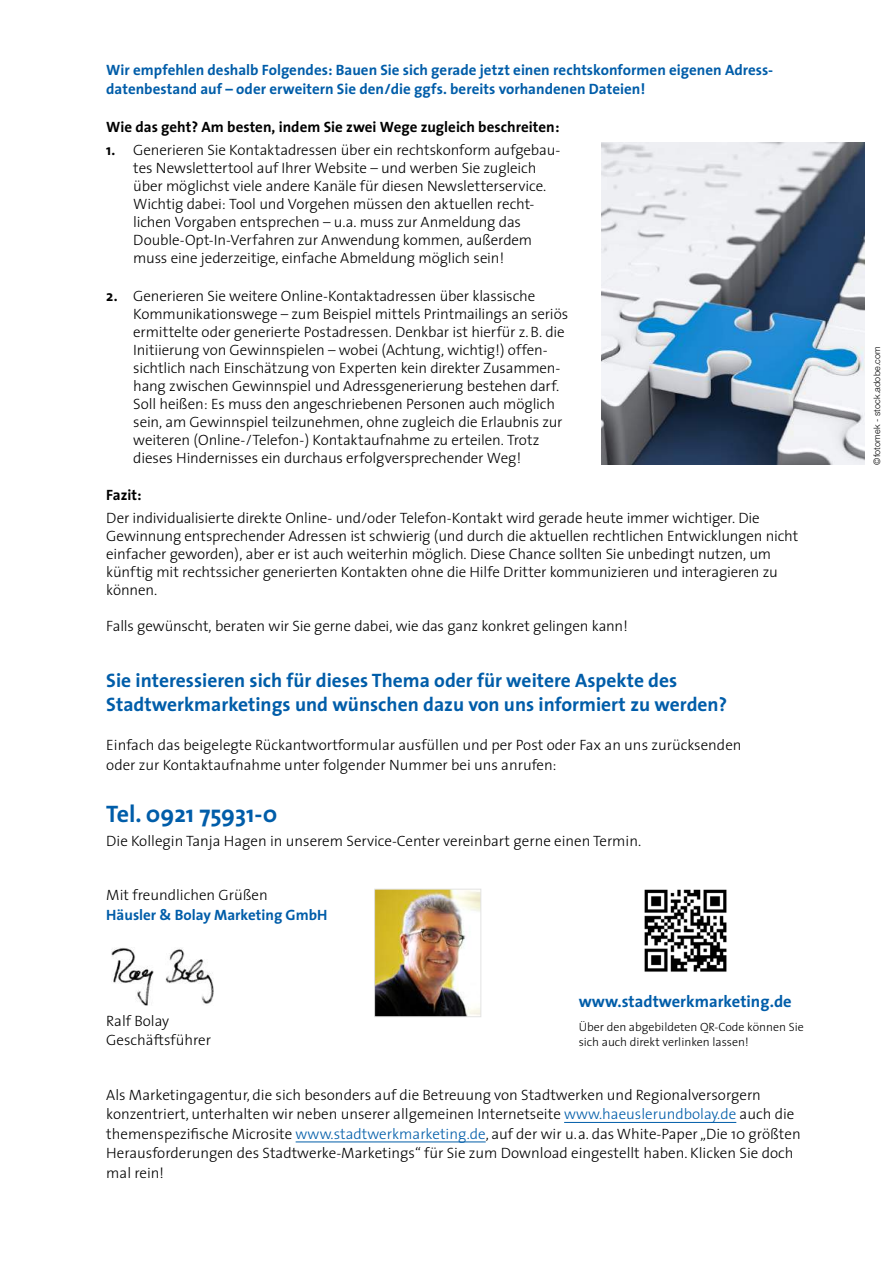
<style>
.page{position:relative;width:893px;height:1263px;background:#fff}
.page>*{position:absolute;margin:0;border:0;box-sizing:border-box;transform-origin:0 0}
.t1{font:700 24px "The Sans";color:#005da9}
.t2{font:700 19.5px/24px "The Sans";color:#005da9}
.t3{font:700 16.5px "The Sans";color:#005da9}
.t4{font:300 15px/18px "The Sans";letter-spacing:-.005em;color:#000}
.t5{font:700 15px/19.5px "The Sans";color:#005da9}
.t6{font:700 15px "The Sans";color:#000}
.t7{font:300 12px/15px "The Sans";color:#000}
.t8{font:300 9px "Helvetica Neue";letter-spacing:.025em;color:#000}
.s1{font-weight:700}
.s2{color:#005da9}
</style>
<div class="page">
<hr style="left:564px;top:1122px;width:172px;height:1px;background:#005da9">
<hr style="left:296px;top:1142px;width:190px;height:1px;background:#005da9">
<img style="left:376px;top:891px;width:103px;height:124px">
<div style="left:374px;top:889px;width:107px;height:128px;border:1px solid #e3e3e3"></div>
<img style="left:644px;top:889px;width:83px;height:83px">
<img style="left:111px;top:947px;width:103px;height:58px">
<img style="left:601px;top:142px;width:264px;height:323px">
<p class="t5" style="left:106px;top:59px;width:668px">Wir empfehlen deshalb Folgendes: Bauen Sie sich gerade jetzt einen rechtskonformen eigenen Adress&shy;datenbestand auf – oder erweitern Sie den/die ggfs. bereits vorhandenen Dateien!</p>
<p class="t6" style="left:106px;top:114px;width:455px">Wie das geht? Am besten, indem Sie zwei Wege zugleich beschreiten:</p>
<p class="t4" style="left:133px;top:141px;width:428px;text-indent:-27px"><span class="s1">1.</span> Generieren Sie Kontaktadressen über ein rechtskonform aufgebau&shy;tes Newslettertool auf Ihrer Website – und werben Sie zugleich über möglichst viele andere Kanäle für diesen Newsletterservice.<br>Wichtig dabei: Tool und Vorgehen müssen den aktuellen recht&shy;lichen Vorgaben entsprechen – u.a. muss zur Anmeldung das Double-Opt-In-Verfahren zur Anwendung kommen, außerdem muss eine jederzeitige, einfache Abmeldung möglich sein!</p>
<p class="t4" style="left:133px;top:286px;width:436px;text-indent:-27px"><span class="s1">2.</span> Generieren Sie weitere Online-Kontaktadressen über klassische Kommunikationswege – zum Beispiel mittels Printmailings an seriös ermittelte oder generierte Postadressen. Denkbar ist hierfür z.B. die Initiierung von Gewinnspielen – wobei (Achtung, wichtig!) offen&shy;sichtlich nach Einschätzung von Experten kein direkter Zusammen&shy;hang zwischen Gewinnspiel und Adressgenerierung bestehen darf.<br>Soll heißen: Es muss den angeschriebenen Personen auch möglich sein, am Gewinnspiel teilzunehmen, ohne zugleich die Erlaubnis zur weiteren (Online-/Telefon-) Kontaktaufnahme zu erteilen. Trotz dieses Hindernisses ein durchaus erfolgversprechender Weg!</p>
<p class="t6" style="left:106px;top:483px;width:37px">Fazit:</p>
<p class="t4" style="left:106px;top:508px;width:694px">Der individualisierte direkte Online- und/oder Telefon-Kontakt wird gerade heute immer wichtiger. Die Gewinnung entsprechender Adressen ist schwierig (und durch die aktuellen rechtlichen Entwicklungen nicht einfacher geworden), aber er ist auch weiterhin möglich. Diese Chance sollten Sie unbedingt nutzen, um künftig mit rechtssicher generierten Kontakten ohne die Hilfe Dritter kommunizieren und interagieren zu können.</p>
<p class="t4" style="left:106px;top:616px;width:523px">Falls gewünscht, beraten wir Sie gerne dabei, wie das ganz konkret gelingen kann!</p>
<h2 class="t2" style="left:106px;top:668px;width:622px">Sie interessieren sich für dieses Thema oder für weitere Aspekte des<br>Stadtwerkmarketings und wünschen dazu von uns informiert zu werden?</h2>
<p class="t4" style="left:106px;top:735px;width:637px;line-height:19.5px">Einfach das beigelegte Rückantwortformular ausfüllen und per Post oder Fax an uns zurücksenden oder zur Kontaktaufnahme unter folgender Nummer bei uns anrufen:</p>
<h1 class="t1" style="left:106px;top:794px;width:173px">Tel. 0921 75931-0</h1>
<p class="t4" style="left:106px;top:832px;width:536px">Die Kollegin Tanja Hagen in unserem Service-Center vereinbart gerne einen Termin.</p>
<p class="t4" style="left:106px;top:885px;width:163px">Mit freundlichen Grüßen</p>
<p class="t5" style="left:106px;top:904px;width:223px">Häusler &amp; Bolay Marketing GmbH</p>
<p class="t4" style="left:106px;top:1010px;width:106px;line-height:19.5px">Ralf Bolay<br>Geschäftsführer</p>
<p class="t3" style="left:579px;top:988px;width:215px">www.stadtwerkmarketing.de</p>
<p class="t7" style="left:579px;top:1019px;width:227px">Über den abgebildeten QR-Code können Sie sich auch direkt verlinken lassen!</p>
<p class="t4" style="left:106px;top:1084px;width:696px;line-height:19.5px">Als Marketingagentur, die sich besonders auf die Betreuung von Stadtwerken und Regionalversorgern konzentriert, unterhalten wir neben unserer allgemeinen Internetseite <span class="s2">www.haeuslerundbolay.de</span> auch die themenspezifische Microsite <span class="s2">www.stadtwerkmarketing.de</span>, auf der wir u.a. das White-Paper „Die 10 größten Herausforderungen des Stadtwerke-Marketings“ für Sie zum Download eingestellt haben. Klicken Sie doch mal rein!</p>
<p class="t8" style="left:871px;top:465px;width:120px;rotate:-90deg">©fotomek - stock.adobe.com</p>
</div>
